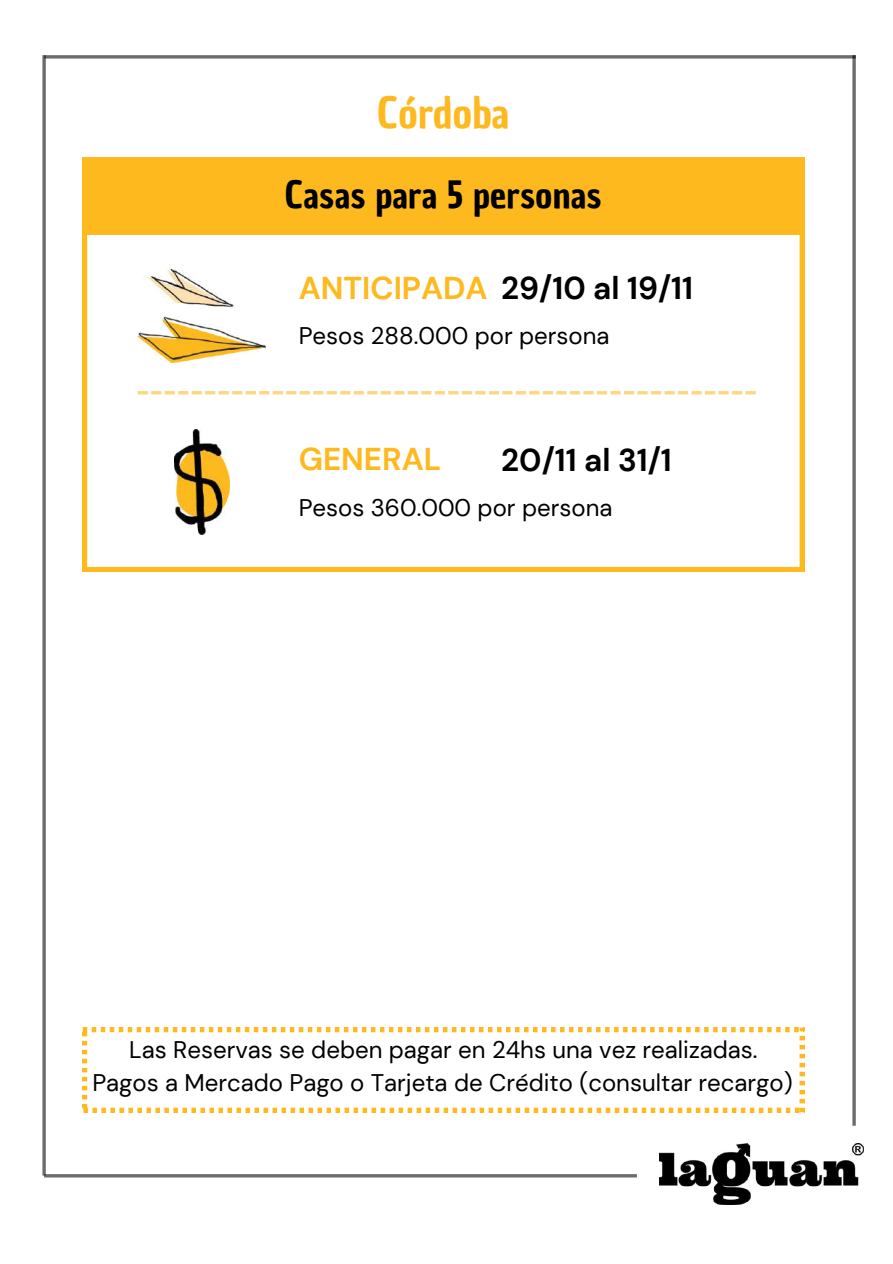
<style>
.page{position:relative;width:893px;height:1264px;background:#fff}
.page>*{position:absolute;margin:0;border:0;box-sizing:border-box;transform-origin:0 0}
.t1{font:42px "Chau Philomene One";color:#feb91e}
.t2{font:36.75px "Chau Philomene One";color:#000}
.t3{font:700 31.5px "DM Sans";color:#000}
.t4{font:700 31.5px "DM Sans";color:#feb91e}
.t5{font:24px/32.7px "DM Sans";color:#000;text-align:center}
.s1{color:#feb91e}
</style>
<div class="page">
<svg style="left:83px;top:158px;width:721px;height:413px"></svg>
<svg style="left:46px;top:55px;width:806px;height:4px;background:#828282"></svg>
<svg style="left:138px;top:391px;width:617px;height:3px"></svg>
<hr style="left:44px;top:1174px;width:593px;height:3px;background:#000">
<svg style="left:42px;top:55px;width:4px;height:1120px;background:#828282"></svg>
<hr style="left:852px;top:55px;width:3px;height:1070px;background:#000">
<img style="left:659px;top:1143px;width:204px;height:61px">
<img style="left:138px;top:269px;width:128px;height:94px">
<img style="left:174px;top:429px;width:55px;height:105px">
<svg style="left:83px;top:1027px;width:721px;height:85px"></svg>
<h1 class="t1" style="left:377px;top:84px;width:134px">Córdoba</h1>
<h2 class="t2" style="left:285px;top:170px;width:318px">Casas para 5 personas</h2>
<h3 class="t3" style="left:298px;top:268px;width:396px"><span class="s1">ANTICIPADA</span> 29/10 al 19/11</h3>
<p class="t5" style="left:298px;top:320px;width:312px">Pesos 288.000 por persona</p>
<h3 class="t4" style="left:298px;top:439px;width:144px">GENERAL</h3>
<h3 class="t3" style="left:501px;top:439px;width:172px">20/11 al 31/1</h3>
<p class="t5" style="left:298px;top:491px;width:315px">Pesos 360.000 por persona</p>
<p class="t5" style="left:92px;top:1033px;width:701px">Las Reservas se deben pagar en 24hs una vez realizadas.<br>Pagos a Mercado Pago o Tarjeta de Crédito (consultar recargo)</p>
</div>
